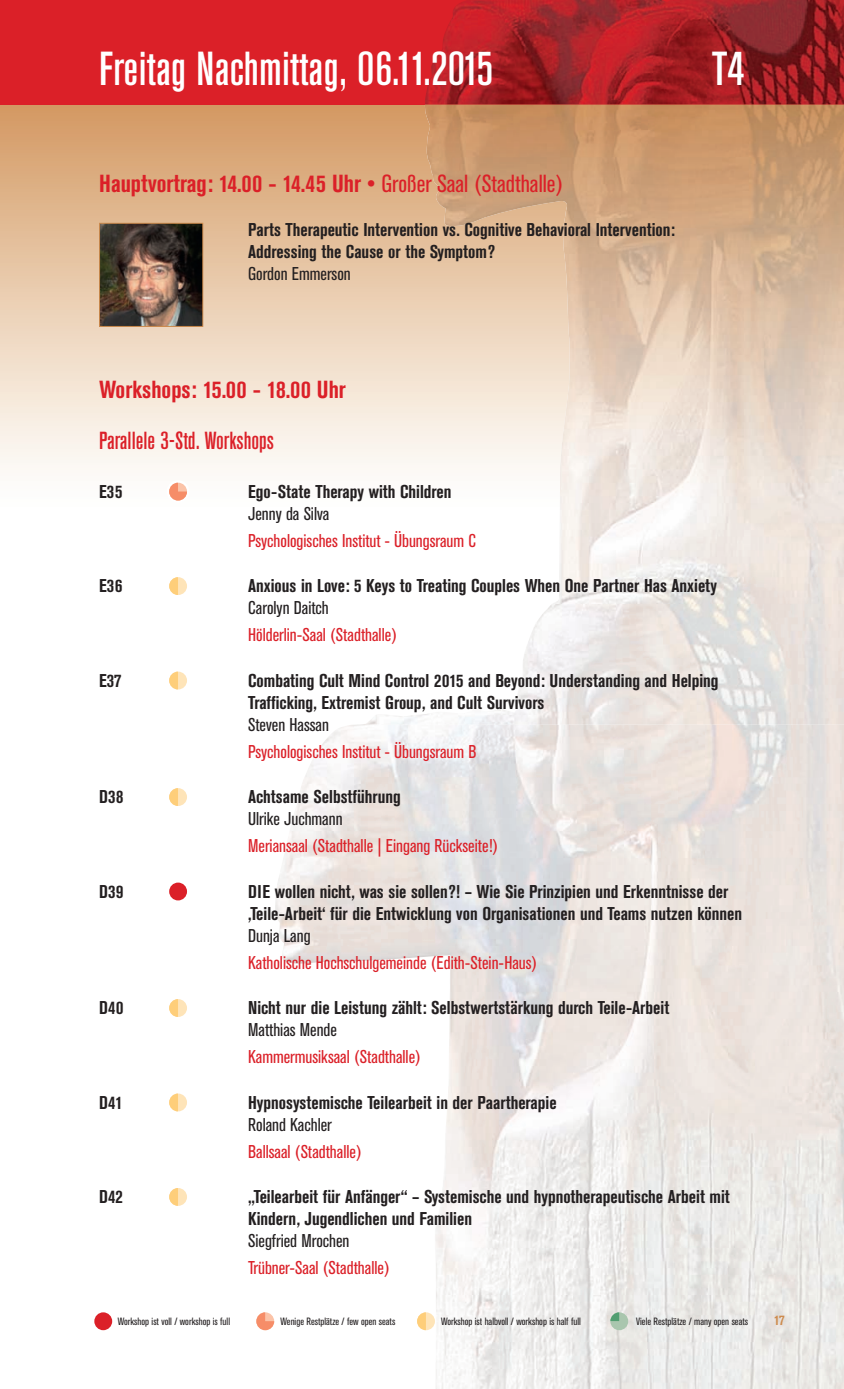
<style>
.page{position:relative;width:844px;height:1389px;background:#fff}
.page>*{position:absolute;margin:0;border:0;box-sizing:border-box;transform-origin:0 0}
.t1{font:500 47.25px "Standard Grot Con BSK";letter-spacing:.005em;color:#fff}
.t2{font:700 24.5px "Standard Grot Con BSK";color:#db2028}
.t3{font:500 24.5px "Standard Grot Con BSK";color:#db2028}
.t4{font:700 18.38px/22.1px "Standard Grot Con BSK";color:#231f20}
.t5{font:18.38px "Standard Grot Con BSK";color:#db2028}
.t6{font:18.38px "Standard Grot Con BSK";color:#231f20}
.t7{font:700 14px "Standard Grot Con BSK";color:#cd8b4d}
.t8{font:10.5px "Standard Grot Con BSK";color:#231f20}
.s1{font-weight:400}
</style>
<div class="page">
<svg style="left:0;top:104px;width:535px;height:366px;background:#e9cdb1"></svg>
<div style="left:0;top:0;width:843px;height:104px;background:#db2028"></div>
<img style="left:275px;top:725px;width:568px;height:240px">
<img style="left:446px;top:965px;width:397px;height:424px">
<img style="left:434px;top:1140px;width:12px;height:249px">
<img style="left:425px;top:0;width:418px;height:229px">
<img style="left:535px;top:228px;width:308px;height:497px">
<img style="left:357px;top:710px;width:118px;height:15px">
<div style="left:94px;top:1312px;width:18px;height:18px;background:#db2028;border-radius:50%"></div>
<svg style="left:256px;top:1312px;width:18px;height:18px"></svg>
<div style="left:610px;top:1312px;width:18px;height:18px;background:#a9c6ae;border-radius:50%"></div>
<svg style="left:610px;top:1312px;width:9px;height:9px"></svg>
<div style="left:417px;top:1312px;width:18px;height:18px;background:#fee4b8;border-radius:50%"></div>
<svg style="left:417px;top:1312px;width:9px;height:18px"></svg>
<svg style="left:169px;top:483px;width:18px;height:18px"></svg>
<div style="left:169px;top:577px;width:18px;height:18px;background:#fee4b8;border-radius:50%"></div>
<svg style="left:169px;top:577px;width:9px;height:18px"></svg>
<svg style="left:167px;top:669px;width:22px;height:23px"></svg>
<div style="left:169px;top:672px;width:18px;height:17px;background:#fee4b8;border-radius:50%"></div>
<svg style="left:169px;top:672px;width:9px;height:17px"></svg>
<div style="left:169px;top:788px;width:18px;height:18px;background:#fee4b8;border-radius:50%"></div>
<svg style="left:169px;top:788px;width:9px;height:18px"></svg>
<svg style="left:167px;top:880px;width:22px;height:23px"></svg>
<div style="left:169px;top:883px;width:18px;height:17px;background:#db2028;border-radius:50%"></div>
<div style="left:169px;top:999px;width:18px;height:18px;background:#fee4b8;border-radius:50%"></div>
<svg style="left:169px;top:999px;width:9px;height:18px"></svg>
<svg style="left:167px;top:1091px;width:22px;height:23px"></svg>
<div style="left:169px;top:1094px;width:18px;height:17px;background:#fee4b8;border-radius:50%"></div>
<svg style="left:169px;top:1094px;width:9px;height:17px"></svg>
<div style="left:169px;top:1188px;width:18px;height:18px;background:#fee4b8;border-radius:50%"></div>
<svg style="left:169px;top:1188px;width:9px;height:18px"></svg>
<img style="left:101px;top:225px;width:100px;height:100px">
<div style="left:99px;top:223px;width:104px;height:104px;border:1px solid #cd8b4d"></div>
<h1 class="t1" style="left:99px;top:42px;width:395px">Freitag Nachmittag, 06.11.2015</h1>
<h1 class="t1" style="left:711px;top:42px;width:34px">T4</h1>
<h2 class="t2" style="left:99px;top:169px;width:465px">Hauptvortrag: 14.00 - 14.45 Uhr • <span class="s1">Großer Saal (Stadthalle)</span></h2>
<p class="t4" style="left:248px;top:219px;width:428px">Parts Therapeutic Intervention vs. Cognitive Behavioral Intervention:<br>Addressing the Cause or the Symptom?</p>
<p class="t6" style="left:248px;top:264px;width:104px">Gordon Emmerson</p>
<h2 class="t2" style="left:99px;top:375px;width:248px">Workshops: 15.00 - 18.00 Uhr</h2>
<h2 class="t3" style="left:99px;top:427px;width:176px">Parallele 3-Std. Workshops</h2>
<p class="t4" style="left:99px;top:481px;width:24px">E35</p>
<p class="t4" style="left:248px;top:481px;width:205px">Ego-State Therapy with Children</p>
<p class="t6" style="left:248px;top:503px;width:83px">Jenny da Silva</p>
<p class="t5" style="left:248px;top:530px;width:229px">Psychologisches Institut - Übungsraum C</p>
<p class="t4" style="left:99px;top:575px;width:24px">E36</p>
<p class="t4" style="left:248px;top:575px;width:470px">Anxious in Love: 5 Keys to Treating Couples When One Partner Has Anxiety</p>
<p class="t6" style="left:248px;top:598px;width:82px">Carolyn Daitch</p>
<p class="t5" style="left:248px;top:625px;width:150px">Hölderlin-Saal (Stadthalle)</p>
<p class="t4" style="left:99px;top:670px;width:24px">E37</p>
<p class="t4" style="left:248px;top:670px;width:472px">Combating Cult Mind Control 2015 and Beyond: Understanding and Helping<br>Trafficking, Extremist Group, and Cult Survivors</p>
<p class="t6" style="left:248px;top:714px;width:82px">Steven Hassan</p>
<p class="t5" style="left:248px;top:741px;width:230px">Psychologisches Institut - Übungsraum B</p>
<p class="t4" style="left:99px;top:786px;width:26px">D38</p>
<p class="t4" style="left:248px;top:786px;width:154px">Achtsame Selbstführung</p>
<p class="t6" style="left:248px;top:809px;width:96px">Ulrike Juchmann</p>
<p class="t5" style="left:248px;top:836px;width:251px">Meriansaal (Stadthalle | Eingang Rückseite!)</p>
<p class="t4" style="left:99px;top:880px;width:26px">D39</p>
<p class="t4" style="left:248px;top:880px;width:495px">DIE wollen nicht, was sie sollen?! – Wie Sie Prinzipien und Erkenntnisse der ‚Teile-Arbeit‘ für die Entwicklung von Organisationen und Teams nutzen können</p>
<p class="t6" style="left:248px;top:925px;width:64px">Dunja Lang</p>
<p class="t5" style="left:248px;top:952px;width:290px">Katholische Hochschulgemeinde (Edith-Stein-Haus)</p>
<p class="t4" style="left:99px;top:997px;width:26px">D40</p>
<p class="t4" style="left:248px;top:997px;width:422px">Nicht nur die Leistung zählt: Selbstwertstärkung durch Teile-Arbeit</p>
<p class="t6" style="left:248px;top:1020px;width:90px">Matthias Mende</p>
<p class="t5" style="left:248px;top:1047px;width:174px">Kammermusiksaal (Stadthalle)</p>
<p class="t4" style="left:99px;top:1091px;width:25px">D41</p>
<p class="t4" style="left:248px;top:1091px;width:310px">Hypnosystemische Teilearbeit in der Paartherapie</p>
<p class="t6" style="left:248px;top:1114px;width:85px">Roland Kachler</p>
<p class="t5" style="left:248px;top:1141px;width:115px">Ballsaal (Stadthalle)</p>
<p class="t4" style="left:99px;top:1186px;width:25px">D42</p>
<p class="t4" style="left:248px;top:1186px;width:483px">„Teilearbeit für Anfänger“ – Systemische und hypnotherapeutische Arbeit mit<br>Kindern, Jugendlichen und Familien</p>
<p class="t6" style="left:248px;top:1231px;width:103px">Siegfried Mrochen</p>
<p class="t5" style="left:248px;top:1258px;width:143px">Trübner-Saal (Stadthalle)</p>
<p class="t8" style="left:118px;top:1316px;width:114px">Workshop ist voll / workshop is full</p>
<p class="t8" style="left:280px;top:1316px;width:116px">Wenige Restplätze / few open seats</p>
<p class="t8" style="left:441px;top:1316px;width:141px">Workshop ist halbvoll / workshop is half full</p>
<p class="t8" style="left:636px;top:1316px;width:113px">Viele Restplätze / many open seats</p>
<p class="t7" style="left:774px;top:1312px;width:12px">17</p>
</div>
